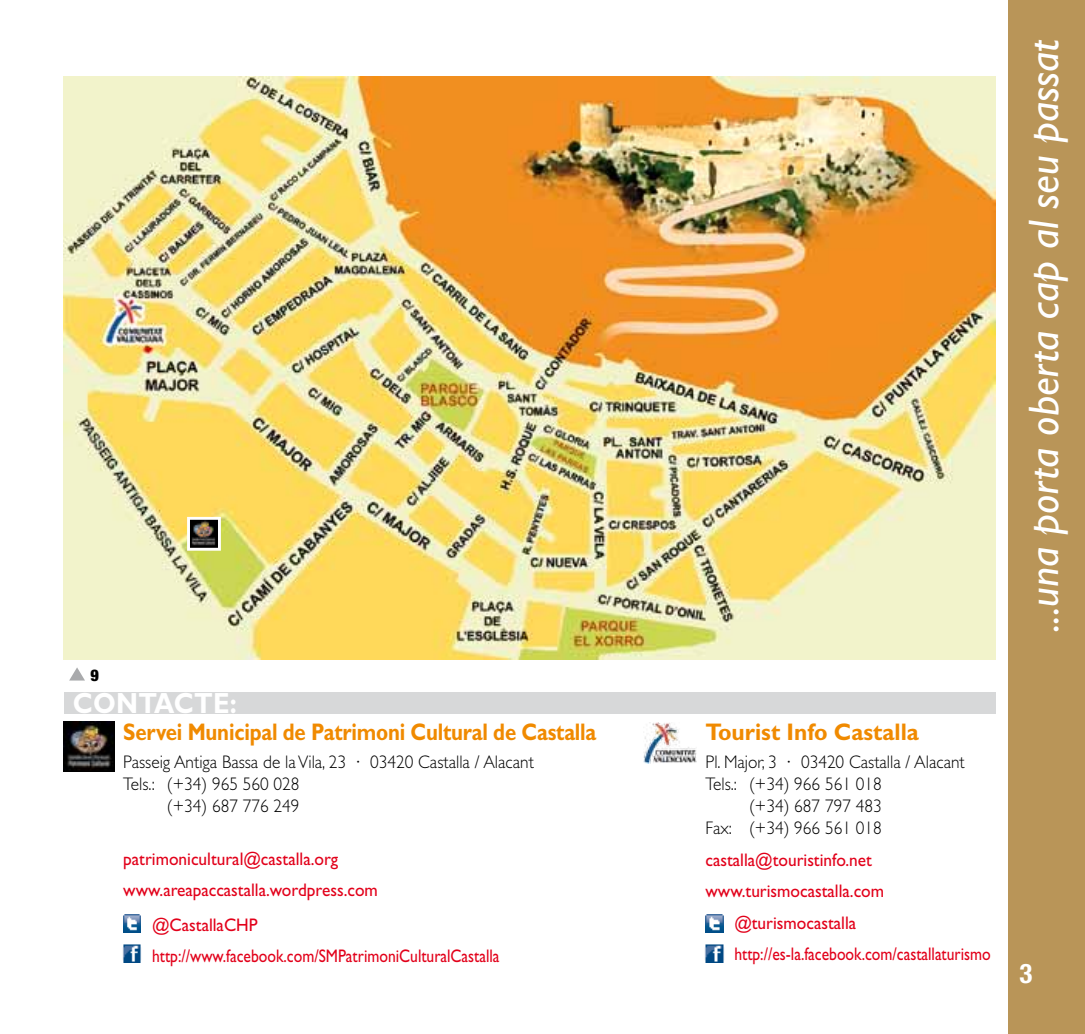
<style>
.page{position:relative;width:1085px;height:1034px;background:#fff}
.page>*{position:absolute;margin:0;border:0;box-sizing:border-box;transform-origin:0 0}
.t1{font:italic 42.75px "Gill Sans";color:#fff}
.t2{font:700 29.25px "Gill Sans";letter-spacing:.01em;color:#fff;scale:.89 1}
.t3{font:700 condensed 27px "Helvetica Neue";color:#fff}
.t4{font:700 24.07px "Gill Sans";letter-spacing:-.01em;color:#f08a00;scale:.85 1}
.t5{font:700 24.07px "Gill Sans";letter-spacing:-.01em;color:#f08a00;scale:.95 1}
.t6{font:18.22px/31.5px "Gill Sans";color:#e2001a;scale:.95 1}
.t7{font:300 18.22px "Gill Sans";color:#000;scale:.95 1}
.t8{font:18.22px "Gill Sans";color:#e2001a;scale:.85 1}
.t9{font:900 condensed 16.2px "Helvetica Neue";color:#000}
</style>
<div class="page">
<div style="left:1007px;top:0;width:77px;height:1033px;background:#b99558"></div>
<img style="left:64px;top:77px;width:931px;height:582px">
<div style="left:64px;top:692px;width:931px;height:21px;background:#d7d8d9"></div>
<img style="left:123px;top:914px;width:18px;height:18px">
<img style="left:705px;top:914px;width:18px;height:18px">
<img style="left:123px;top:944px;width:18px;height:18px">
<img style="left:704px;top:944px;width:20px;height:18px">
<img style="left:64px;top:721px;width:50px;height:50px">
<svg style="left:186px;top:515px;width:36px;height:37px"></svg>
<img style="left:643px;top:722px;width:53px;height:41px">
<svg style="left:69px;top:667px;width:16px;height:13px"></svg>
<p class="t9" style="left:90px;top:664px;width:10px">9</p>
<h2 class="t2" style="left:73px;top:685px;width:186px">CONTACTE:</h2>
<h3 class="t4" style="left:123px;top:717px;width:558px">Servei Municipal de Patrimoni Cultural de Castalla</h3>
<p class="t7" style="left:123px;top:751px;width:433px">Passeig Antiga Bassa de la Vila, 23 · 03420 Castalla / Alacant</p>
<p class="t7" style="left:123px;top:773px;width:187px">Tels.: (+34) 965 560 028</p>
<p class="t7" style="left:167px;top:795px;width:141px">(+34) 687 776 249</p>
<p class="t6" style="left:123px;top:842px;width:269px">patrimonicultural@castalla.org www.areapaccastalla.wordpress.com</p>
<p class="t6" style="left:152px;top:908px;width:367px">@CastallaCHP http://www.facebook.com/SMPatrimoniCulturalCastalla</p>
<h1 class="t1" style="left:1018px;top:632px;width:594px;rotate:-90deg">...una porta oberta cap al seu passat</h1>
<h3 class="t5" style="left:705px;top:717px;width:226px">Tourist Info Castalla</h3>
<p class="t7" style="left:705px;top:751px;width:274px">Pl. Major, 3 · 03420 Castalla / Alacant</p>
<p class="t7" style="left:705px;top:773px;width:187px">Tels.: (+34) 966 561 018</p>
<p class="t7" style="left:749px;top:795px;width:141px">(+34) 687 797 483</p>
<p class="t7" style="left:705px;top:817px;width:187px">Fax: (+34) 966 561 018</p>
<p class="t6" style="left:705px;top:843px;width:176px">castalla@touristinfo.net</p>
<p class="t6" style="left:705px;top:875px;width:189px">www.turismocastalla.com</p>
<p class="t6" style="left:734px;top:906px;width:130px">@turismocastalla</p>
<p class="t8" style="left:734px;top:943px;width:303px">http://es-la.facebook.com/castallaturismo</p>
<h3 class="t3" style="left:1019px;top:957px;width:14px">3</h3>
</div>
